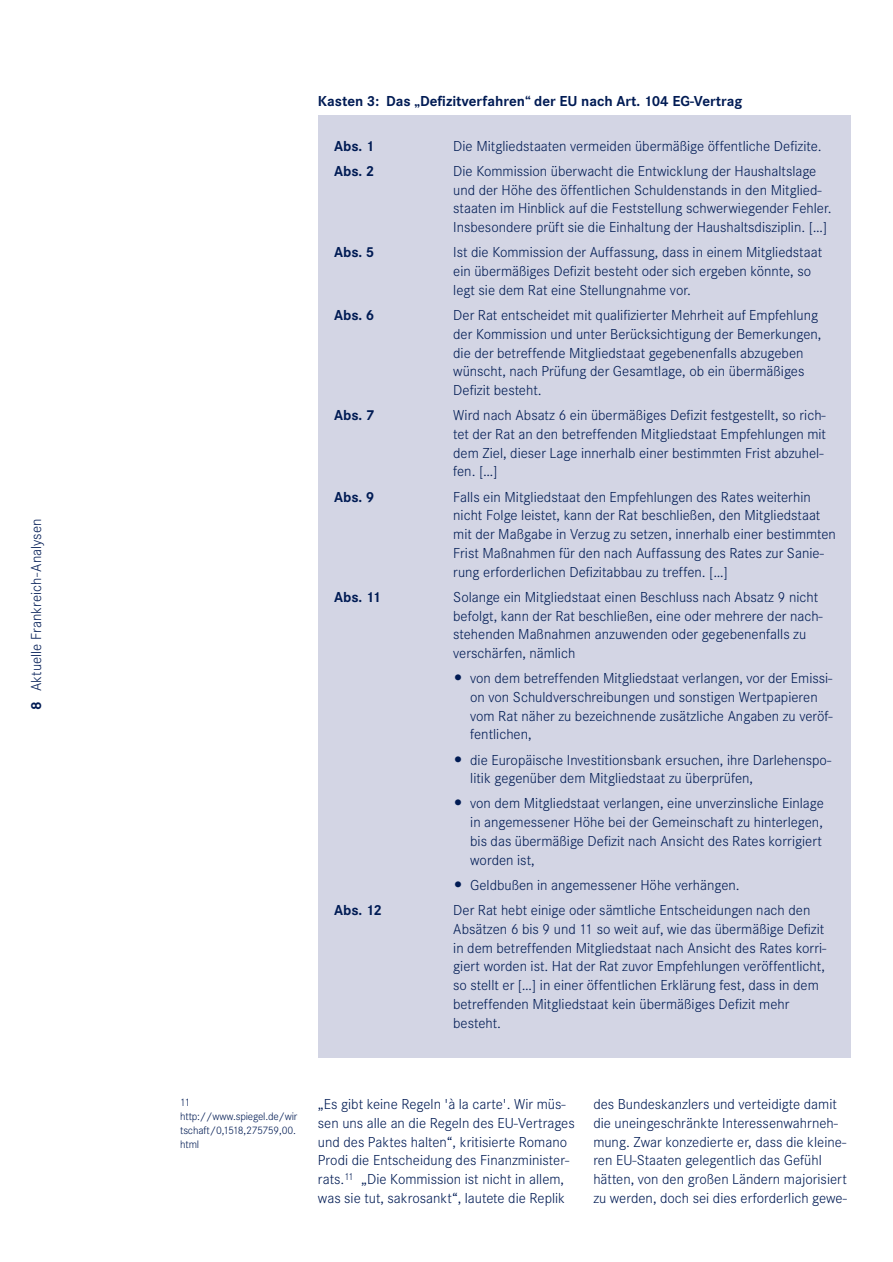
<style>
.page{position:relative;width:893px;height:1262px;background:#fff}
.page>*{position:absolute;margin:0;border:0;box-sizing:border-box;transform-origin:0 0}
.t1{font:300 15px/18.8px "Corporate S";color:#001b54}
.t2{font:700 15px "Corporate S";color:#001b54}
.t3{font:300 11.25px/14.1px "Corporate S";letter-spacing:-.015em;color:#001b54}
.s1{font-weight:700}
</style>
<div class="page">
<div style="left:318px;top:115px;width:532px;height:942px;background:#d3d5e4"></div>
<p class="t1" style="left:28px;top:710px;width:193px;rotate:-90deg"><span class="s1">8</span> Aktuelle Frankreich-Analysen</p>
<p class="t2" style="left:318px;top:95px;width:426px">Kasten 3: Das „Defizitverfahren“ der EU nach Art. 104 EG-Vertrag</p>
<p class="t2" style="left:334px;top:140px;width:42px">Abs. 1</p>
<p class="t1" style="left:453px;top:138px;width:370px">Die Mitgliedstaaten vermeiden übermäßige öffentliche Defizite.</p>
<p class="t2" style="left:334px;top:165px;width:42px">Abs. 2</p>
<p class="t1" style="left:453px;top:163px;width:380px">Die Kommission überwacht die Entwicklung der Haushaltslage und der Höhe des öffentlichen Schuldenstands in den Mitglied&shy;staaten im Hinblick auf die Feststellung schwerwiegender Fehler.<br>Insbesondere prüft sie die Einhaltung der Haushaltsdisziplin. […]</p>
<p class="t2" style="left:334px;top:247px;width:42px">Abs. 5</p>
<p class="t1" style="left:453px;top:244px;width:370px">Ist die Kommission der Auffassung, dass in einem Mitgliedstaat ein übermäßiges Defizit besteht oder sich ergeben könnte, so legt sie dem Rat eine Stellungnahme vor.</p>
<p class="t2" style="left:334px;top:309px;width:42px">Abs. 6</p>
<p class="t1" style="left:453px;top:307px;width:369px">Der Rat entscheidet mit qualifizierter Mehrheit auf Empfehlung der Kommission und unter Berücksichtigung der Bemerkungen, die der betreffende Mitgliedstaat gegebenenfalls abzugeben wünscht, nach Prüfung der Gesamtlage, ob ein übermäßiges Defizit besteht.</p>
<p class="t2" style="left:334px;top:409px;width:42px">Abs. 7</p>
<p class="t1" style="left:453px;top:407px;width:374px">Wird nach Absatz 6 ein übermäßiges Defizit festgestellt, so rich&shy;tet der Rat an den betreffenden Mitgliedstaat Empfehlungen mit dem Ziel, dieser Lage innerhalb einer bestimmten Frist abzuhel&shy;fen. […]</p>
<p class="t2" style="left:334px;top:491px;width:42px">Abs. 9</p>
<p class="t1" style="left:453px;top:488px;width:384px">Falls ein Mitgliedstaat den Empfehlungen des Rates weiterhin nicht Folge leistet, kann der Rat beschließen, den Mitgliedstaat mit der Maßgabe in Verzug zu setzen, innerhalb einer bestimmten Frist Maßnahmen für den nach Auffassung des Rates zur Sanie&shy;rung erforderlichen Defizitabbau zu treffen. […]</p>
<p class="t2" style="left:334px;top:591px;width:49px">Abs. 11</p>
<p class="t1" style="left:453px;top:589px;width:370px">Solange ein Mitgliedstaat einen Beschluss nach Absatz 9 nicht befolgt, kann der Rat beschließen, eine oder mehrere der nach&shy;stehenden Maßnahmen anzuwenden oder gegebenenfalls zu verschärfen, nämlich</p>
<p class="t1" style="left:470px;top:670px;width:363px">von dem betreffenden Mitgliedstaat verlangen, vor der Emissi&shy;on von Schuldverschreibungen und sonstigen Wertpapieren vom Rat näher zu bezeichnende zusätzliche Angaben zu veröf&shy;fentlichen,</p>
<p class="t1" style="left:470px;top:751px;width:362px">die Europäische Investitionsbank ersuchen, ihre Darlehenspo&shy;litik gegenüber dem Mitgliedstaat zu überprüfen,</p>
<p class="t1" style="left:470px;top:795px;width:355px">von dem Mitgliedstaat verlangen, eine unverzinsliche Einlage in angemessener Höhe bei der Gemeinschaft zu hinterlegen, bis das übermäßige Defizit nach Ansicht des Rates korrigiert worden ist,</p>
<p class="t1" style="left:470px;top:877px;width:271px">Geldbußen in angemessener Höhe verhängen.</p>
<p class="t2" style="left:334px;top:904px;width:49px">Abs. 12</p>
<p class="t1" style="left:453px;top:902px;width:374px">Der Rat hebt einige oder sämtliche Entscheidungen nach den Absätzen 6 bis 9 und 11 so weit auf, wie das übermäßige Defizit in dem betreffenden Mitgliedstaat nach Ansicht des Rates korri&shy;giert worden ist. Hat der Rat zuvor Empfehlungen veröffentlicht, so stellt er […] in einer öffentlichen Erklärung fest, dass in dem betreffenden Mitgliedstaat kein übermäßiges Defizit mehr besteht.</p>
<p class="t3" style="left:180px;top:1096px;width:119px">11 http://www.spiegel.de/wir tschaft/0,1518,275759,00. html</p>
<p class="t1" style="left:318px;top:1096px;width:258px">„Es gibt keine Regeln 'à la carte'. Wir müs&shy;sen uns alle an die Regeln des EU-Vertrages und des Paktes halten“, kritisierte Romano Prodi die Entscheidung des Finanzminister&shy;rats.<sup>11</sup> „Die Kommission ist nicht in allem, was sie tut, sakrosankt“, lautete die Replik</p>
<p class="t1" style="left:593px;top:1096px;width:255px">des Bundeskanzlers und verteidigte damit die uneingeschränkte Interessenwahrneh&shy;mung. Zwar konzedierte er, dass die kleine&shy;ren EU-Staaten gelegentlich das Gefühl hätten, von den großen Ländern majorisiert zu werden, doch sei dies erforderlich gewe-</p>
</div>
